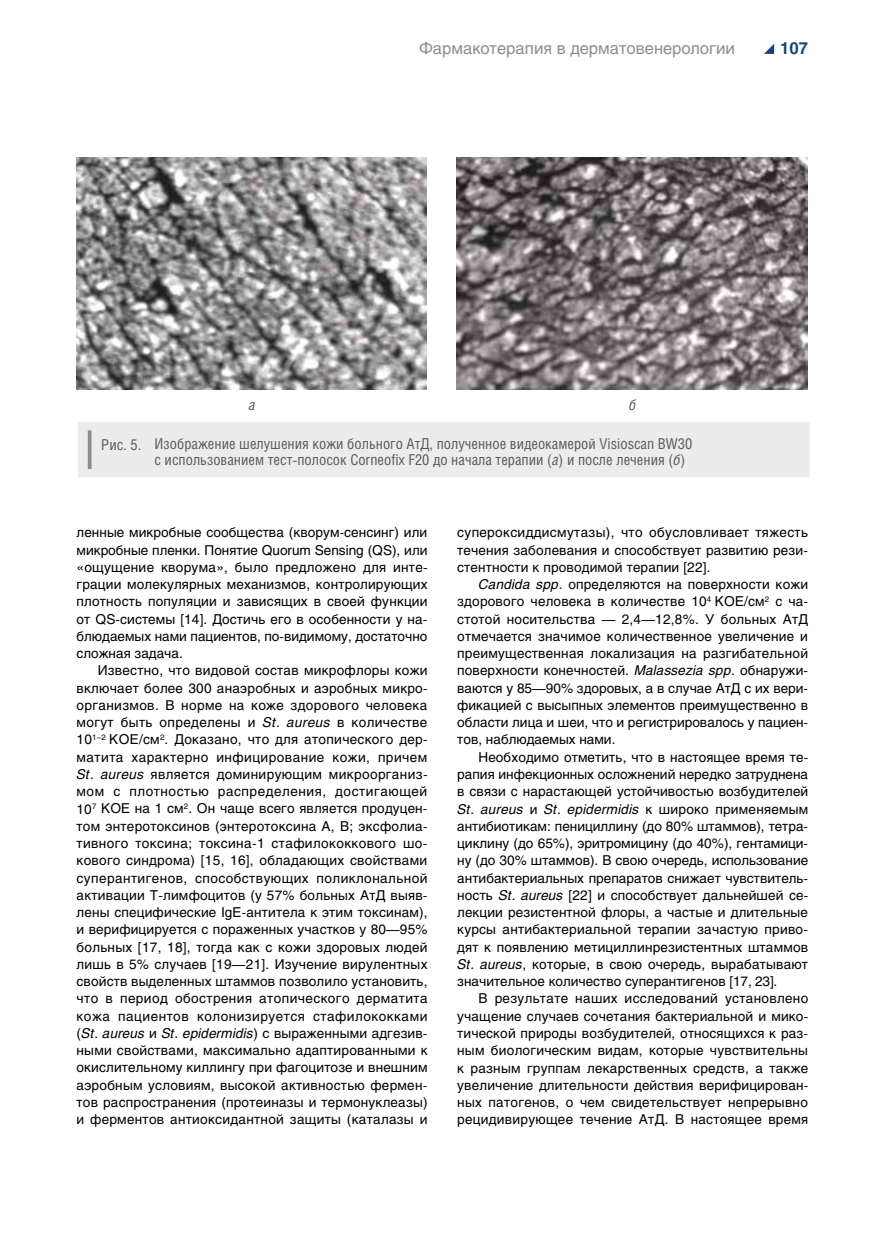
<style>
.page{position:relative;width:872px;height:1234px;background:#fff}
.page>*{position:absolute;margin:0;border:0;box-sizing:border-box;transform-origin:0 0}
.t1{font:16.5px "Helios C";color:#8d8d8d}
.t2{font:700 16.5px "Helios C";color:#164581}
.t3{font:15px/16.5px "Helios Cond C";color:#5a5a59}
.t4{font:italic 15px "Helios Cond C";color:#5a5a59}
.t5{font:13.5px/17.2px "Helios C";letter-spacing:.01em;color:#000;text-align:justify}
.s1{font-style:italic}
</style>
<div class="page">
<svg style="left:764px;top:44px;width:10px;height:10px"></svg>
<img style="left:77px;top:157px;width:350px;height:232px">
<img style="left:457px;top:157px;width:350px;height:233px">
<div style="left:78px;top:422px;width:731px;height:55px;background:#ececec"></div>
<svg style="left:88px;top:430px;width:4px;height:39px"></svg>
<p class="t1" style="left:419px;top:38px;width:317px">Фармакотерапия в дерматовенерологии</p>
<p class="t2" style="left:780px;top:38px;width:29px">107</p>
<p class="t4" style="left:249px;top:395px;width:8px">а</p>
<p class="t4" style="left:629px;top:395px;width:9px">б</p>
<p class="t3" style="left:154px;top:434px;width:539px;text-indent:-53px">Рис. 5. Изображение шелушения кожи больного АтД, полученное видеокамерой Visioscan BW30 с использованием тест-полосок Corneofix F20 до начала терапии (<span class="s1">а</span>) и после лечения (<span class="s1">б</span>)</p>
<p class="t5" style="left:77px;top:523px;width:352px">ленные микробные сообщества (кворум-сенсинг) или микробные пленки. Понятие Quorum Sensing (QS), или «ощущение кворума», было предложено для инте&shy;грации молекулярных механизмов, контролирующих плотность популяции и зависящих в своей функции от QS-системы [14]. Достичь его в особенности у на&shy;блюдаемых нами пациентов, по-видимому, достаточно сложная задача.</p>
<p class="t5" style="left:77px;top:661px;width:352px;text-indent:21px">Известно, что видовой состав микрофлоры кожи включает более 300 анаэробных и аэробных микро&shy;организмов. В норме на коже здорового человека могут быть определены и <span class="s1">St. aureus</span> в количестве 10<sup>1–2</sup> КОЕ/см<sup>2</sup>. Доказано, что для атопического дер&shy;матита характерно инфицирование кожи, причем <span class="s1">St. aureus</span> является доминирующим микроорганиз&shy;мом с плотностью распределения, достигающей 10<sup>7</sup> КОЕ на 1 см<sup>2</sup>. Он чаще всего является продуцен&shy;том энтеротоксинов (энтеротоксина А, В; эксфолиа&shy;тивного токсина; токсина-1 стафилококкового шо&shy;кового синдрома) [15, 16], обладающих свойствами суперантигенов, способствующих поликлональной активации Т-лимфоцитов (у 57% больных АтД выяв&shy;лены специфические IgE-антитела к этим токсинам), и верифицируется с пораженных участков у 80—95% больных [17, 18], тогда как с кожи здоровых людей лишь в 5% случаев [19—21]. Изучение вирулентных свойств выделенных штаммов позволило установить, что в период обострения атопического дерматита кожа пациентов колонизируется стафилококками (<span class="s1">St. aureus</span> и <span class="s1">St. epidermidis</span>) с выраженными адгезив&shy;ными свойствами, максимально адаптированными к окислительному киллингу при фагоцитозе и внешним аэробным условиям, высокой активностью фермен&shy;тов распространения (протеиназы и термонуклеазы) и ферментов антиоксидантной защиты (каталазы и</p>
<p class="t5" style="left:457px;top:523px;width:352px">супероксиддисмутазы), что обусловливает тяжесть течения заболевания и способствует развитию рези&shy;стентности к проводимой терапии [22].</p>
<p class="t5" style="left:457px;top:575px;width:352px;text-indent:21px"><span class="s1">Candida spp.</span> определяются на поверхности кожи здорового человека в количестве 10<sup>4</sup> КОЕ/см<sup>2</sup> с ча&shy;стотой носительства — 2,4—12,8%. У больных АтД отмечается значимое количественное увеличение и преимущественная локализация на разгибательной поверхности конечностей. <span class="s1">Malassezia spp.</span> обнаружи&shy;ваются у 85—90% здоровых, а в случае АтД с их вери&shy;фикацией с высыпных элементов преимущественно в области лица и шеи, что и регистрировалось у пациен&shy;тов, наблюдаемых нами.</p>
<p class="t5" style="left:457px;top:748px;width:352px;text-indent:21px">Необходимо отметить, что в настоящее время те&shy;рапия инфекционных осложнений нередко затруднена в связи с нарастающей устойчивостью возбудителей <span class="s1">St. аureus</span> и <span class="s1">St. epidermidis</span> к широко применяемым антибиотикам: пенициллину (до 80% штаммов), тетра&shy;циклину (до 65%), эритромицину (до 40%), гентамици&shy;ну (до 30% штаммов). В свою очередь, использование антибактериальных препаратов снижает чувствитель&shy;ность <span class="s1">St. aureus</span> [22] и способствует дальнейшей се&shy;лекции резистентной флоры, а частые и длительные курсы антибактериальной терапии зачастую приво&shy;дят к появлению метициллинрезистентных штаммов <span class="s1">St. aureus</span>, которые, в свою очередь, вырабатывают значительное количество суперантигенов [17, 23].</p>
<p class="t5" style="left:457px;top:989px;width:352px;text-indent:21px">В результате наших исследований установлено учащение случаев сочетания бактериальной и мико&shy;тической природы возбудителей, относящихся к раз&shy;ным биологическим видам, которые чувствительны к разным группам лекарственных средств, а также увеличение длительности действия верифицирован&shy;ных патогенов, о чем свидетельствует непрерывно рецидивирующее течение АтД. В настоящее время</p>
</div>
